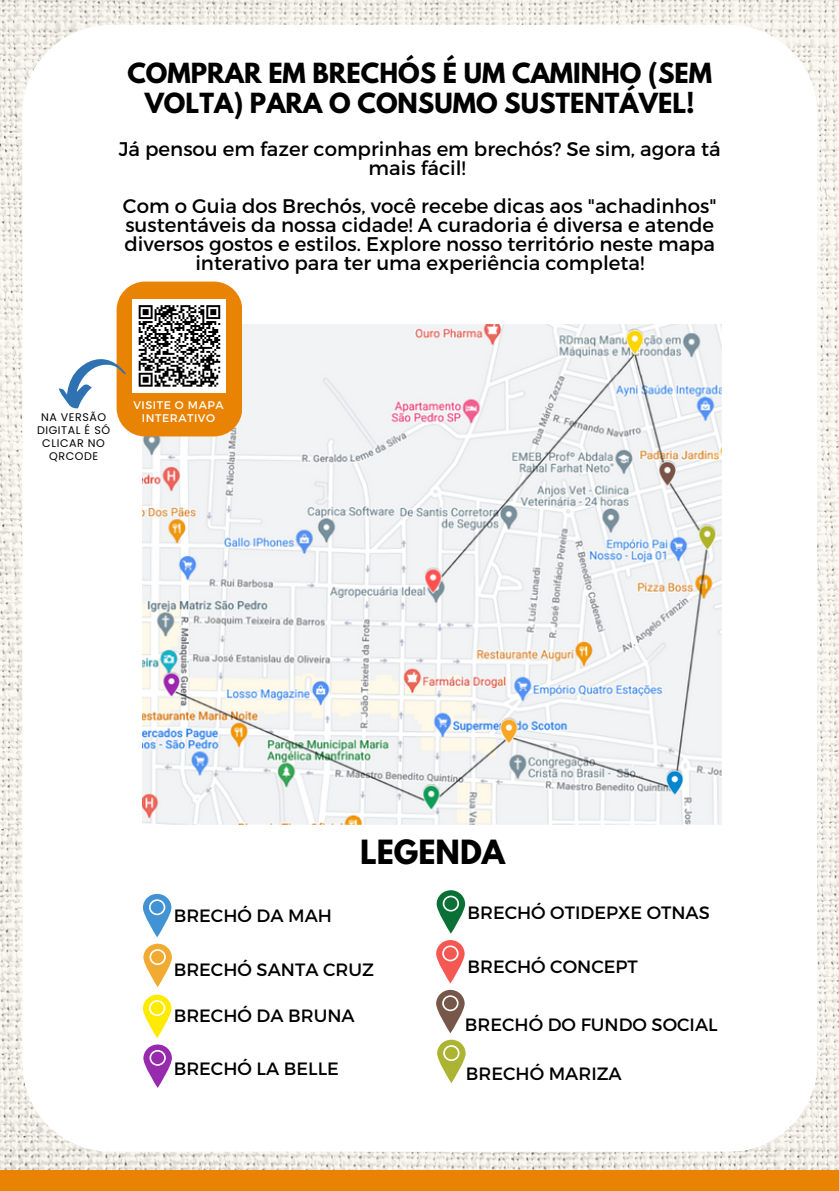
<style>
.page{position:relative;width:839px;height:1191px;background:#fff}
.page>*{position:absolute;margin:0;border:0;box-sizing:border-box;transform-origin:0 0}
.t1{font:700 29.6px "League Spartan";color:#000}
.t2{font:700 24.6px/29.6px "League Spartan";color:#000;text-align:center}
.t3{font:19.8px/19px "Montserrat";color:#000;text-align:center}
.t4{font:17.8px "Montserrat";color:#000}
.t5{font:11px/13px "Poppins";letter-spacing:.05em;color:#000;text-align:center}
.t6{font:11px/13px "Montserrat";letter-spacing:.05em;color:#fff;text-align:center}
</style>
<div class="page">
<img style="left:0;top:0;width:838px;height:1171px">
<div style="left:0;top:1171px;width:838px;height:20px;background:#e98304"></div>
<div style="left:22px;top:25px;width:795px;height:1126px;background:#fff;border-radius:88px"></div>
<img style="left:143px;top:324px;width:579px;height:501px">
<div style="left:117px;top:282px;width:125px;height:154px;background:#e98304;border-radius:28px"></div>
<div style="left:133px;top:299px;width:93px;height:94px;background:#fff"></div>
<svg style="left:138px;top:305px;width:83px;height:82px"></svg>
<svg style="left:143px;top:995px;width:28px;height:43px"></svg>
<div style="left:151px;top:1002px;width:13px;height:12px;background:#ffea02;border-radius:50%"></div>
<svg style="left:143px;top:944px;width:29px;height:43px"></svg>
<div style="left:151px;top:951px;width:13px;height:12px;background:#f2ab32;border-radius:50%"></div>
<svg style="left:143px;top:894px;width:28px;height:43px"></svg>
<div style="left:151px;top:901px;width:13px;height:13px;background:#4293d4;border-radius:50%"></div>
<svg style="left:143px;top:1045px;width:29px;height:43px"></svg>
<div style="left:151px;top:1052px;width:13px;height:12px;background:#982aae;border-radius:50%"></div>
<svg style="left:436px;top:890px;width:29px;height:44px"></svg>
<div style="left:444px;top:897px;width:13px;height:13px;background:#0a7035;border-radius:50%"></div>
<svg style="left:436px;top:940px;width:28px;height:44px"></svg>
<div style="left:444px;top:947px;width:13px;height:13px;background:#f55853;border-radius:50%"></div>
<svg style="left:436px;top:990px;width:28px;height:43px"></svg>
<div style="left:444px;top:997px;width:13px;height:13px;background:#77574a;border-radius:50%"></div>
<svg style="left:437px;top:1040px;width:28px;height:43px"></svg>
<div style="left:445px;top:1047px;width:13px;height:12px;background:#adb433;border-radius:50%"></div>
<svg style="left:59px;top:359px;width:67px;height:50px"></svg>
<p class="t2" style="left:127px;top:62px;width:586px">COMPRAR EM BRECHÓS É UM CAMINHO (SEM<br>VOLTA) PARA O CONSUMO SUSTENTÁVEL!</p>
<p class="t3" style="left:119px;top:138px;width:603px">Já pensou em fazer comprinhas em brechós? Se sim, agora tá mais fácil!</p>
<p class="t3" style="left:123px;top:195px;width:595px">Com o Guia dos Brechós, você recebe dicas aos "achadinhos" sustentáveis da nossa cidade! A curadoria é diversa e atende diversos gostos e estilos. Explore nosso território neste mapa interativo para ter uma experiência completa!</p>
<p class="t5" style="left:37px;top:410px;width:74px">NA VERSÃO<br>DIGITAL É SÓ<br>CLICAR NO<br>QRCODE</p>
<p class="t6" style="left:133px;top:398px;width:92px">VISITE O MAPA<br>INTERATIVO</p>
<p class="t1" style="left:360px;top:838px;width:146px">LEGENDA</p>
<p class="t4" style="left:174px;top:904px;width:160px">BRECHÓ DA MAH</p>
<p class="t4" style="left:174px;top:958px;width:202px">BRECHÓ SANTA CRUZ</p>
<p class="t4" style="left:174px;top:1004px;width:182px">BRECHÓ DA BRUNA</p>
<p class="t4" style="left:174px;top:1057px;width:167px">BRECHÓ LA BELLE</p>
<p class="t4" style="left:467px;top:901px;width:244px">BRECHÓ OTIDEPXE OTNAS</p>
<p class="t4" style="left:467px;top:955px;width:172px">BRECHÓ CONCEPT</p>
<p class="t4" style="left:465px;top:1013px;width:254px">BRECHÓ DO FUNDO SOCIAL</p>
<p class="t4" style="left:466px;top:1063px;width:157px">BRECHÓ MARIZA</p>
</div>
